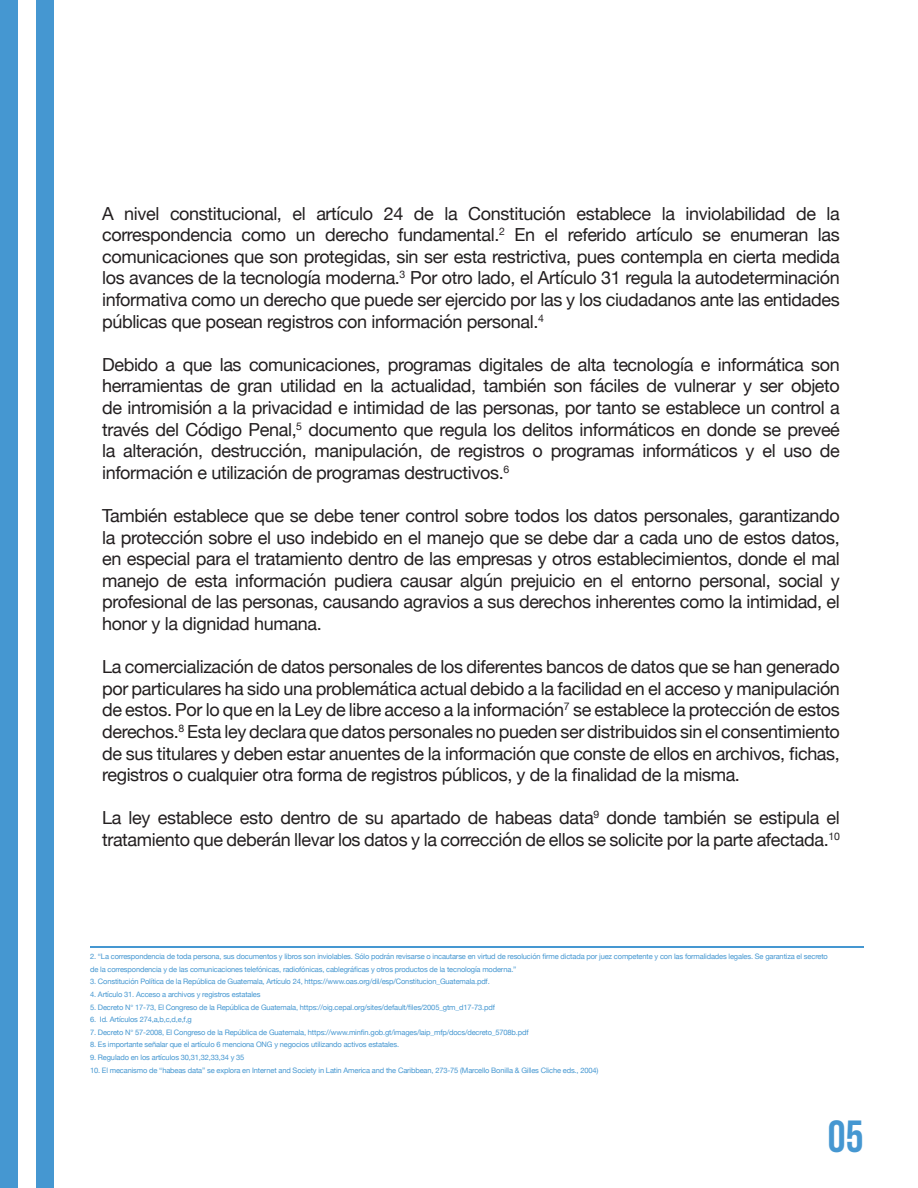
<style>
.page{position:relative;width:918px;height:1188px;background:#fff}
.page>*{position:absolute;margin:0;border:0;box-sizing:border-box;transform-origin:0 0}
.t1{font:45px "Bebas Neue";color:#4597d1}
.t2{font:18px/21.6px "Helvetica Neue";letter-spacing:-.02em;color:#231f20;text-align:justify}
.t3{font:7.5px/12.6px "Helvetica Neue";letter-spacing:-.02em;color:#4597d1}
</style>
<div class="page">
<div style="left:0;top:0;width:17px;height:1188px;background:#4597d1"></div>
<div style="left:37px;top:0;width:17px;height:1188px;background:#4597d1"></div>
<hr style="left:90px;top:946px;width:774px;height:2px;background:#4597d1">
<p class="t2" style="left:102px;top:203px;width:739px">A nivel constitucional, el artículo 24 de la Constitución establece la inviolabilidad de la correspondencia como un derecho fundamental.<sup>2</sup> En el referido artículo se enumeran las comunicaciones que son protegidas, sin ser esta restrictiva, pues contempla en cierta medida los avances de la tecnología moderna.<sup>3</sup> Por otro lado, el Artículo 31 regula la autodeterminación informativa como un derecho que puede ser ejercido por las y los ciudadanos ante las entidades públicas que posean registros con información personal.<sup>4</sup></p>
<p class="t2" style="left:102px;top:355px;width:739px">Debido a que las comunicaciones, programas digitales de alta tecnología e informática son herramientas de gran utilidad en la actualidad, también son fáciles de vulnerar y ser objeto de intromisión a la privacidad e intimidad de las personas, por tanto se establece un control a través del Código Penal,<sup>5</sup> documento que regula los delitos informáticos en donde se preveé la alteración, destrucción, manipulación, de registros o programas informáticos y el uso de información e utilización de programas destructivos.<sup>6</sup></p>
<p class="t2" style="left:102px;top:506px;width:739px">También establece que se debe tener control sobre todos los datos personales, garantizando la protección sobre el uso indebido en el manejo que se debe dar a cada uno de estos datos, en especial para el tratamiento dentro de las empresas y otros establecimientos, donde el mal manejo de esta información pudiera causar algún prejuicio en el entorno personal, social y profesional de las personas, causando agravios a sus derechos inherentes como la intimidad, el honor y la dignidad humana.</p>
<p class="t2" style="left:102px;top:657px;width:739px">La comercialización de datos personales de los diferentes bancos de datos que se han generado por particulares ha sido una problemática actual debido a la facilidad en el acceso y manipulación de estos. Por lo que en la Ley de libre acceso a la información<sup>7</sup> se establece la protección de estos derechos.<sup>8</sup> Esta ley declara que datos personales no pueden ser distribuidos sin el consentimiento de sus titulares y deben estar anuentes de la información que conste de ellos en archivos, fichas, registros o cualquier otra forma de registros públicos, y de la finalidad de la misma.</p>
<p class="t2" style="left:102px;top:808px;width:739px">La ley establece esto dentro de su apartado de habeas data<sup>9</sup> donde también se estipula el tratamiento que deberán llevar los datos y la corrección de ellos se solicite por la parte afectada.<sup>10</sup></p>
<p class="t3" style="left:90px;top:951px;width:739px">2. “La correspondencia de toda persona, sus documentos y libros son inviolables. Sólo podrán revisarse o incautarse en virtud de resolución firme dictada por juez competente y con las formalidades legales. Se garantiza el secreto de la correspondencia y de las comunicaciones telefónicas, radiofónicas, cablegráficas y otros productos de la tecnología moderna.”</p>
<p class="t3" style="left:90px;top:976px;width:401px">3. Constitución Política de la República de Guatemala, Artículo 24, https://www.oas.org/dil/esp/Constitucion_Guatemala.pdf.</p>
<p class="t3" style="left:90px;top:988px;width:172px">4. Artículo 31. Acceso a archivos y registros estatales</p>
<p class="t3" style="left:90px;top:1001px;width:406px">5. Decreto N° 17-73, El Congreso de la República de Guatemala, https://oig.cepal.org/sites/default/files/2005_gtm_d17-73.pdf</p>
<p class="t3" style="left:90px;top:1014px;width:103px">6. Id. Artículos 274,a,b,c,d,e,f,g</p>
<p class="t3" style="left:90px;top:1026px;width:440px">7. Decreto N° 57-2008, El Congreso de la República de Guatemala, https://www.minfin.gob.gt/images/laip_mfp/docs/decreto_5708b.pdf</p>
<p class="t3" style="left:90px;top:1039px;width:311px">8. Es importante señalar que el artículo 6 menciona ONG y negocios utilizando activos estatales.</p>
<p class="t3" style="left:90px;top:1051px;width:156px">9. Regulado en los artículos 30,31,32,33,34 y 35</p>
<p class="t3" style="left:90px;top:1064px;width:510px">10. El mecanismo de “habeas data” se explora en Internet and Society in Latin America and the Caribbean, 273-75 (Marcello Bonilla &amp; Gilles Cliche eds., 2004)</p>
<h1 class="t1" style="left:828px;top:1112px;width:37px">05</h1>
</div>
